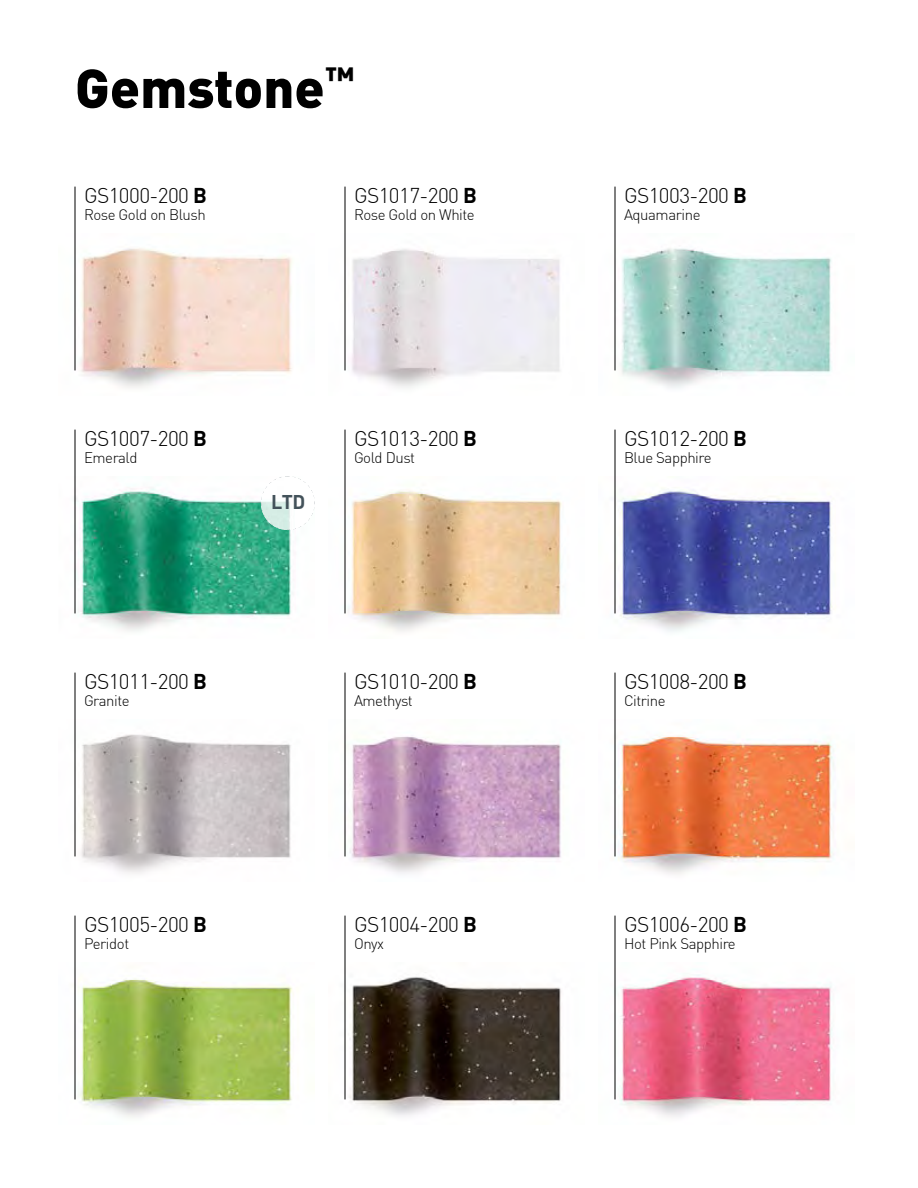
<style>
.page{position:relative;width:918px;height:1188px;background:#fff}
.page>*{position:absolute;margin:0;border:0;box-sizing:border-box;transform-origin:0 0}
.t1{font:900 54px "DINOT";color:#000}
.t2{font:300 21px "DINOT";letter-spacing:-.03em;color:#000}
.t3{font:700 19.5px "DINOT";color:#43525a}
.t4{font:300 15px "DINOT";letter-spacing:-.03em;color:#000}
.s1{font-weight:700}
</style>
<div class="page">
<img style="left:614px;top:233px;width:218px;height:155px">
<hr style="left:615px;top:187px;width:1px;height:183px;background:#000">
<img style="left:74px;top:476px;width:218px;height:155px">
<hr style="left:75px;top:430px;width:1px;height:183px;background:#000">
<svg style="left:261px;top:476px;width:54px;height:54px"></svg>
<img style="left:344px;top:476px;width:218px;height:156px">
<hr style="left:345px;top:430px;width:1px;height:183px;background:#000">
<img style="left:614px;top:476px;width:218px;height:156px">
<hr style="left:615px;top:430px;width:1px;height:183px;background:#000">
<img style="left:74px;top:719px;width:217px;height:155px">
<hr style="left:75px;top:673px;width:1px;height:183px;background:#000">
<img style="left:344px;top:719px;width:217px;height:155px">
<hr style="left:345px;top:673px;width:1px;height:183px;background:#000">
<img style="left:614px;top:719px;width:220px;height:155px">
<hr style="left:615px;top:673px;width:1px;height:183px;background:#000">
<img style="left:74px;top:962px;width:220px;height:156px">
<hr style="left:75px;top:916px;width:1px;height:183px;background:#000">
<img style="left:344px;top:962px;width:217px;height:154px">
<hr style="left:345px;top:916px;width:1px;height:183px;background:#000">
<img style="left:614px;top:962px;width:218px;height:155px">
<hr style="left:615px;top:916px;width:1px;height:183px;background:#000">
<img style="left:74px;top:233px;width:218px;height:155px">
<hr style="left:75px;top:187px;width:1px;height:183px;background:#000">
<img style="left:344px;top:233px;width:216px;height:155px">
<hr style="left:345px;top:187px;width:1px;height:183px;background:#000">
<h1 class="t1" style="left:75px;top:52px;width:282px">Gemstone<sup>™</sup></h1>
<p class="t2" style="left:84px;top:181px;width:124px">GS1000-200 <span class="s1">B</span></p>
<p class="t2" style="left:354px;top:181px;width:124px">GS1017-200 <span class="s1">B</span></p>
<p class="t2" style="left:624px;top:181px;width:124px">GS1003-200 <span class="s1">B</span></p>
<p class="t4" style="left:84px;top:204px;width:123px">Rose Gold on Blush</p>
<p class="t4" style="left:354px;top:204px;width:122px">Rose Gold on White</p>
<p class="t4" style="left:624px;top:204px;width:78px">Aquamarine</p>
<p class="t2" style="left:84px;top:424px;width:124px">GS1007-200 <span class="s1">B</span></p>
<p class="t2" style="left:354px;top:424px;width:124px">GS1013-200 <span class="s1">B</span></p>
<p class="t2" style="left:624px;top:424px;width:124px">GS1012-200 <span class="s1">B</span></p>
<p class="t4" style="left:84px;top:447px;width:55px">Emerald</p>
<p class="t4" style="left:354px;top:447px;width:63px">Gold Dust</p>
<p class="t4" style="left:624px;top:447px;width:89px">Blue Sapphire</p>
<p class="t3" style="left:271px;top:489px;width:36px">LTD</p>
<p class="t2" style="left:84px;top:667px;width:124px">GS1011-200 <span class="s1">B</span></p>
<p class="t2" style="left:354px;top:667px;width:124px">GS1010-200 <span class="s1">B</span></p>
<p class="t2" style="left:624px;top:667px;width:124px">GS1008-200 <span class="s1">B</span></p>
<p class="t4" style="left:84px;top:690px;width:47px">Granite</p>
<p class="t4" style="left:354px;top:690px;width:60px">Amethyst</p>
<p class="t4" style="left:624px;top:690px;width:43px">Citrine</p>
<p class="t2" style="left:84px;top:910px;width:124px">GS1005-200 <span class="s1">B</span></p>
<p class="t2" style="left:354px;top:910px;width:124px">GS1004-200 <span class="s1">B</span></p>
<p class="t2" style="left:624px;top:910px;width:124px">GS1006-200 <span class="s1">B</span></p>
<p class="t4" style="left:84px;top:933px;width:47px">Peridot</p>
<p class="t4" style="left:354px;top:933px;width:32px">Onyx</p>
<p class="t4" style="left:624px;top:933px;width:113px">Hot Pink Sapphire</p>
</div>
